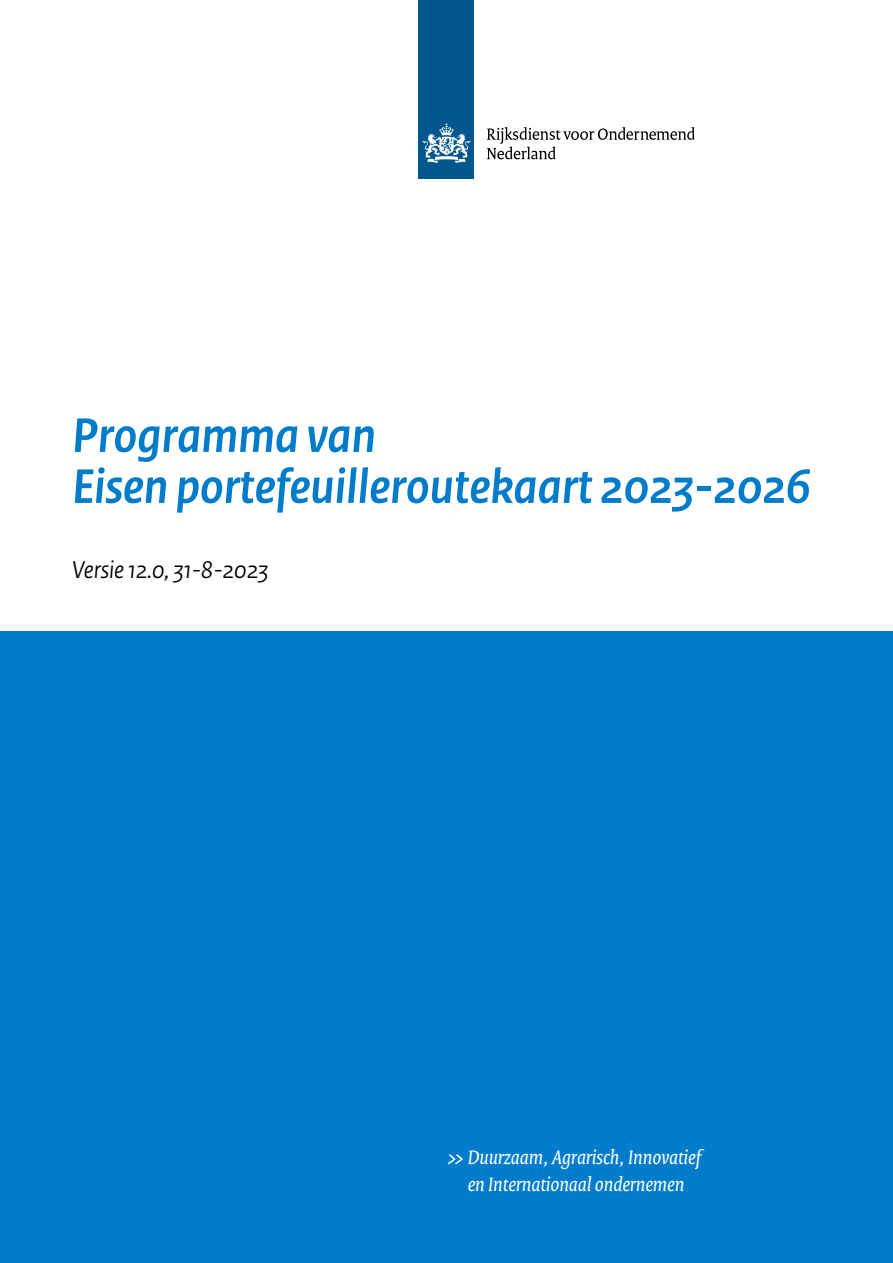
<style>
.page{position:relative;width:893px;height:1263px;background:#fff}
.page>*{position:absolute;margin:0;border:0;box-sizing:border-box;transform-origin:0 0}
.H1_01_RO_Titel{font:italic 700 51px/51px "Rijksoverheid Sans Heading";color:#007ccb}
.P_02_RO_Subtitel{font:italic 25.5px "Rijksoverheid Sans Heading";color:#000}
.t1{font:italic 21px/27px "Rijksoverheid Serif";color:#fff;text-align:center}
.s1{font-weight:700}
</style>
<div class="page">
<div style="left:419px;top:0;width:55px;height:179px;background:#00578e"></div>
<svg style="left:423px;top:123px;width:47px;height:40px"></svg>
<svg style="left:487px;top:127px;width:208px;height:32px"></svg>
<div style="left:0;top:631px;width:893px;height:632px;background:#007ccb"></div>
<h1 class="H1_01_RO_Titel" style="left:72px;top:411px;width:740px">Programma van<br>Eisen portefeuilleroutekaart 2023-2026</h1>
<p class="P_02_RO_Subtitel" style="left:72px;top:555px;width:198px">Versie 12.0, 31-8-2023</p>
<p class="t1" style="left:446px;top:1143px;width:256px"><span class="s1">&gt;&gt;</span> Duurzaam, Agrarisch, Innovatief en Internationaal ondernemen</p>
</div>
